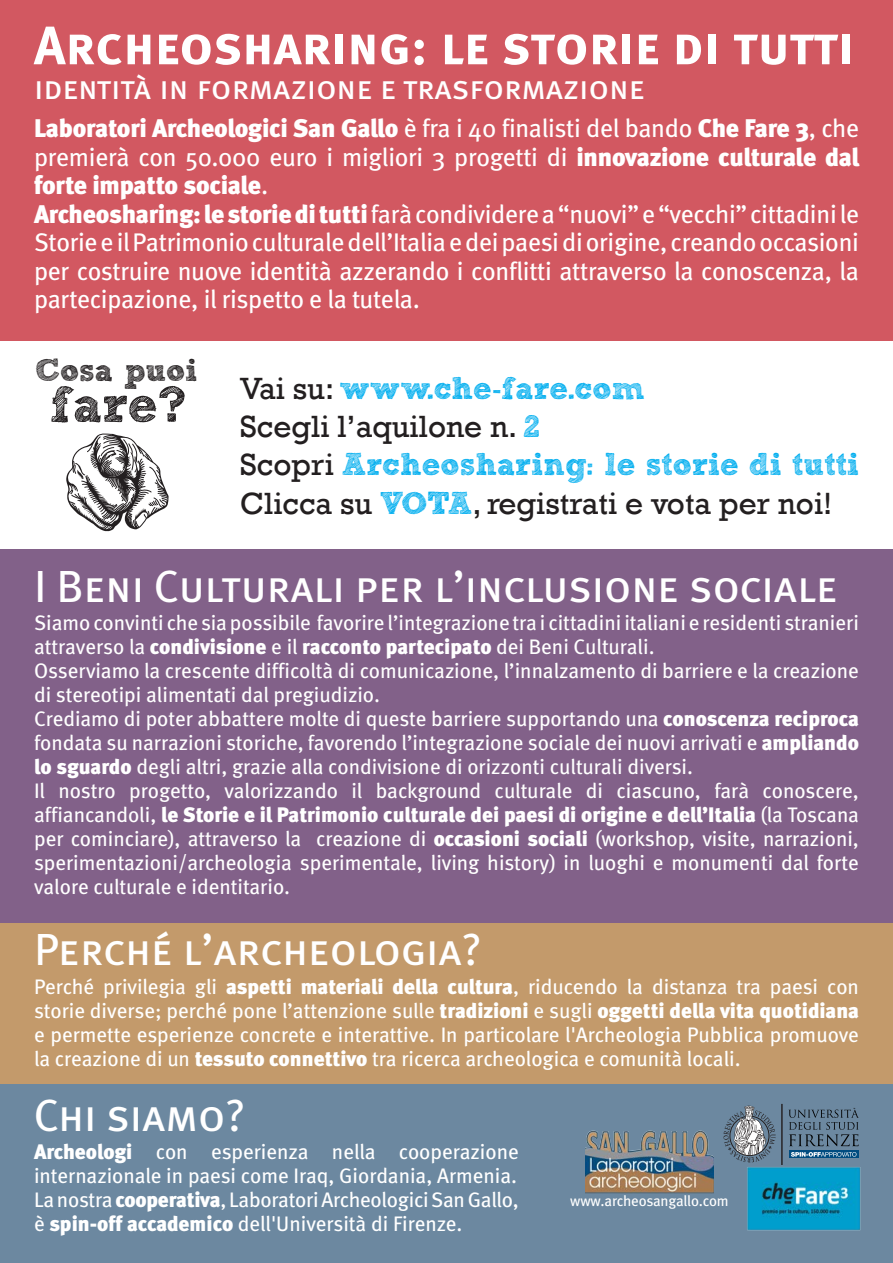
<style>
.page{position:relative;width:893px;height:1263px;background:#fff}
.page>*{position:absolute;margin:0;border:0;box-sizing:border-box;transform-origin:0 0}
.t1{font:54px "Meta Bold CE Caps";color:#fff}
.t2{font:51px "Sketch Rockwell";color:#231f20}
.t3{font:45px "Meta Plus Book Caps";color:#fff}
.t4{font:33px "Meta Book Caps";letter-spacing:-.005em;color:#fff}
.t5{font:31.5px "Sketch Rockwell";color:#00aeef}
.t6{font:31.5px "Rockwell";color:#231f20}
.t7{font:31.5px "Sketch Rockwell";color:#231f20}
.t8{font:25.5px/28.5px "Meta";letter-spacing:-.015em;color:#fff;text-align:justify}
.t9{font:900 25.5px/28.5px "Meta";letter-spacing:-.01em;color:#fff;text-align:justify}
.t10{font:21px/24px "Meta";color:#fff}
.t11{font:14.85px "Meta";letter-spacing:-.01em;color:#fff}
.s1{font-weight:400}
.s2{font-weight:900}
.s3{font-family:"Rockwell";color:#231f20}
.s4{font-family:"Sketch Rockwell";color:#00aeef}
.s5{font-family:"Meta Black Lf"}
</style>
<div class="page">
<div style="left:0;top:0;width:893px;height:340px;background:#d25861"></div>
<div style="left:0;top:1084px;width:893px;height:179px;background:#6c88a0"></div>
<div style="left:0;top:549px;width:893px;height:374px;background:#826189"></div>
<div style="left:0;top:923px;width:893px;height:161px;background:#c39a6b"></div>
<svg style="left:66px;top:433px;width:103px;height:98px"></svg>
<img style="left:586px;top:1130px;width:127px;height:64px">
<img style="left:747px;top:1162px;width:114px;height:69px">
<svg style="left:789px;top:1151px;width:69px;height:7px"></svg>
<hr style="left:781px;top:1104px;width:2px;height:60px;background:#231f20">
<svg style="left:788px;top:1108px;width:71px;height:38px"></svg>
<svg style="left:791px;top:1152px;width:65px;height:5px"></svg>
<svg style="left:723px;top:1105px;width:52px;height:57px"></svg>
<p class="t1" style="left:34px;top:11px;width:821px">Archeosharing: le storie di tutti</p>
<p class="t4" style="left:34px;top:68px;width:612px">identità in formazione e trasformazione</p>
<p class="t9" style="left:34px;top:114px;width:827px">Laboratori Archeologici San Gallo <span class="s1">è fra i 40 finalisti del bando</span> Che Fare 3<span class="s1">, che premierà con 50.000 euro i migliori 3 progetti di</span> innovazione culturale dal forte impatto sociale<span class="s1">.</span></p>
<p class="t8" style="left:34px;top:199px;width:826px"><span class="s2">Archeosharing: le storie di tutti</span> farà condividere a “nuovi” e “vecchi” cittadini le Storie e il Patrimonio culturale dell’Italia e dei paesi di origine, creando occasioni per costruire nuove identità azzerando i conflitti attraverso la conoscenza, la partecipazione, il rispetto e la tutela.</p>
<p class="t7" style="left:35px;top:353px;width:164px">Cosa puoi</p>
<p class="t2" style="left:50px;top:376px;width:138px">fare?</p>
<p class="t5" style="left:240px;top:371px;width:407px"><span class="s3">Vai su:</span> www.che-fare.com</p>
<p class="t6" style="left:240px;top:409px;width:301px">Scegli l’aquilone n. <span class="s4">2</span></p>
<p class="t5" style="left:240px;top:447px;width:620px"><span class="s3">Scopri</span> Archeosharing: le storie di tutti</p>
<p class="t6" style="left:240px;top:485px;width:594px">Clicca su <span class="s4">VOTA</span>, registrati e vota per noi!</p>
<p class="t3" style="left:34px;top:560px;width:805px">I Beni Culturali per l’inclusione sociale</p>
<p class="t10" style="left:34px;top:611px;width:826px">Siamo convinti che sia possibile favorire l’integrazione tra i cittadini italiani e residenti stranieri attraverso la <span class="s5">condivisione</span> e il <span class="s5">racconto partecipato</span> dei Beni Culturali.</p>
<p class="t10" style="left:34px;top:659px;width:826px">Osserviamo la crescente difficoltà di comunicazione, l’innalzamento di barriere e la creazione di stereotipi alimentati dal pregiudizio.</p>
<p class="t10" style="left:34px;top:707px;width:826px;text-align:justify">Crediamo di poter abbattere molte di queste barriere supportando una <span class="s5">conoscenza reciproca </span>fondata su narrazioni storiche, favorendo l’integrazione sociale dei nuovi arrivati e <span class="s5">ampliando lo sguardo</span> degli altri, grazie alla condivisione di orizzonti culturali diversi.</p>
<p class="t10" style="left:34px;top:779px;width:826px;text-align:justify">Il nostro progetto, valorizzando il background culturale di ciascuno, farà conoscere, affiancandoli, <span class="s5">le Storie e il Patrimonio culturale dei paesi di origine e dell’Italia</span> (la Toscana per cominciare), attraverso la creazione di <span class="s5">occasioni sociali</span> (workshop, visite, narrazioni, sperimentazioni/archeologia sperimentale, living history) in luoghi e monumenti dal forte valore culturale e identitario.</p>
<p class="t3" style="left:34px;top:924px;width:449px">Perché l’archeologia?</p>
<p class="t10" style="left:34px;top:974px;width:826px;text-align:justify">Perché privilegia gli <span class="s5">aspetti materiali della cultura</span>, riducendo la distanza tra paesi con storie diverse; perché pone l’attenzione sulle <span class="s5">tradizioni</span> e sugli <span class="s5">oggetti della vita quotidiana </span>e permette esperienze concrete e interattive. In particolare l'Archeologia Pubblica promuove la creazione di un <span class="s5">tessuto connettivo</span> tra ricerca archeologica e comunità locali.</p>
<p class="t3" style="left:34px;top:1089px;width:213px">Chi siamo?</p>
<p class="t10" style="left:34px;top:1140px;width:486px"><span class="s5">Archeologi</span> con esperienza nella cooperazione internazionale in paesi come Iraq, Giordania, Armenia.</p>
<p class="t10" style="left:34px;top:1188px;width:486px">La nostra <span class="s5">cooperativa</span>, Laboratori Archeologici San Gallo, è <span class="s5">spin-off accademico</span> dell'Università di Firenze.</p>
<p class="t11" style="left:570px;top:1192px;width:160px">www.archeosangallo.com</p>
</div>
